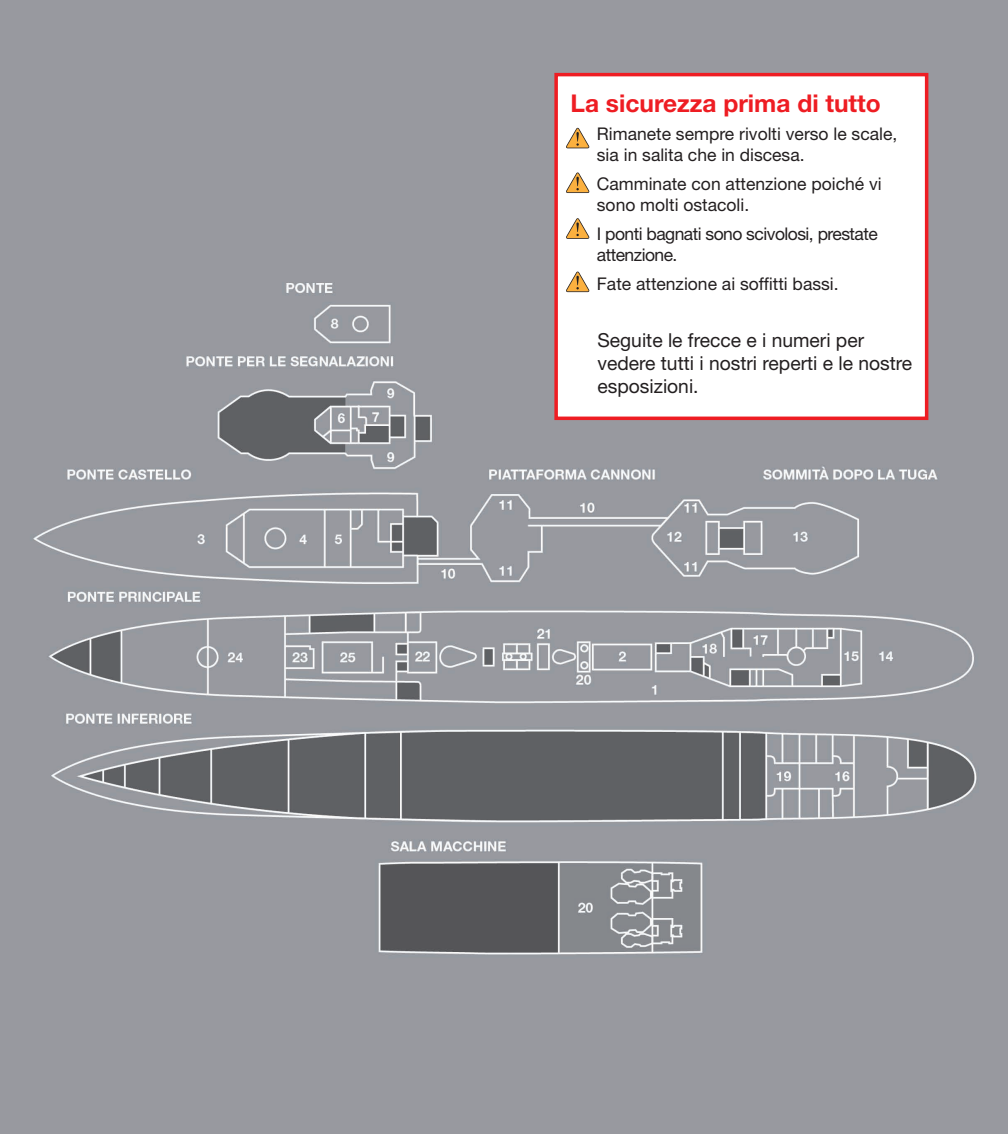
<style>
.page{position:relative;width:1008px;height:1134px;background:#fff}
.page>*{position:absolute;margin:0;border:0;box-sizing:border-box;transform-origin:0 0}
.t1{font:700 24.5px "Helvetica Neue LT Std";color:#ee1d23}
.t2{font:19.25px/23.1px "Helvetica Neue LT Std";color:#231f20}
.t3{font:17.5px/21px "Helvetica Neue LT Std";color:#231f20}
.t4{font:17.5px/21px "Helvetica Neue LT Std";letter-spacing:-.03em;color:#231f20}
</style>
<div class="page">
<img style="left:0;top:0;width:1008px;height:1134px">
<div style="left:554px;top:73px;width:374px;height:347px;background:#fff;border:4px solid #ee1d23"></div>
<svg style="left:566px;top:172px;width:23px;height:21px"></svg>
<svg style="left:566px;top:127px;width:23px;height:21px"></svg>
<svg style="left:566px;top:218px;width:23px;height:21px"></svg>
<svg style="left:566px;top:271px;width:23px;height:21px"></svg>
<h1 class="t1" style="left:571px;top:88px;width:312px">La sicurezza prima di tutto</h1>
<p class="t3" style="left:597px;top:123px;width:302px">Rimanete sempre rivolti verso le scale, sia in salita che in discesa.</p>
<p class="t3" style="left:597px;top:173px;width:286px">Camminate con attenzione poiché vi sono molti ostacoli.</p>
<p class="t4" style="left:597px;top:223px;width:282px">I ponti bagnati sono scivolosi, prestate attenzione.</p>
<p class="t3" style="left:597px;top:273px;width:243px">Fate attenzione ai soffitti bassi.</p>
<p class="t2" style="left:597px;top:328px;width:316px">Seguite le frecce e i numeri per vedere tutti i nostri reperti e le nostre esposizioni.</p>
</div>
